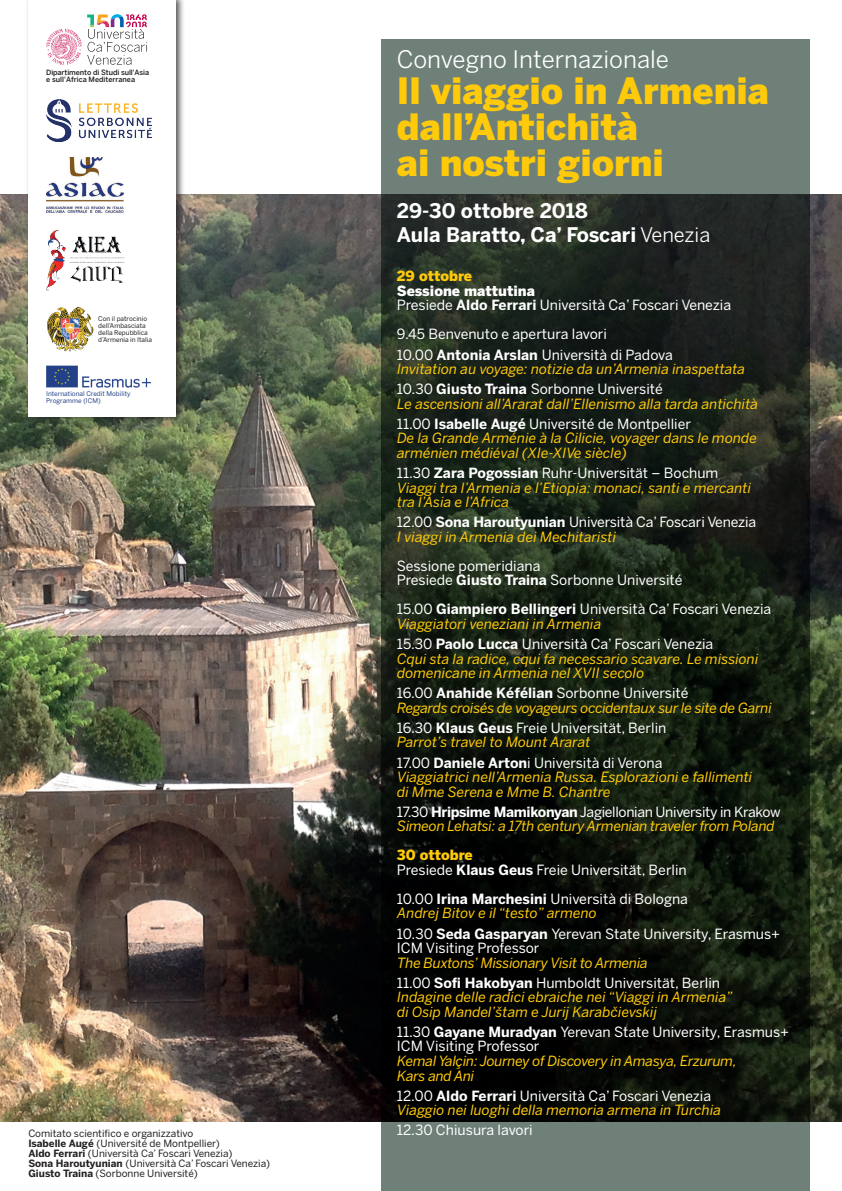
<style>
.page{position:relative;width:842px;height:1191px;background:#fff}
.page>*{position:absolute;margin:0;border:0;box-sizing:border-box;transform-origin:0 0}
.t1{font:900 36px/36px "Benton Sans";color:#feca0a}
.t2{font:24px "Benton Sans";color:#fff}
.t3{font:700 20px/24px "Benton Sans";color:#fff}
.t4{font:italic 14px/14.5px "Benton Sans";color:#feca0a}
.t5{font:14px/14.5px "Benton Sans";color:#fff}
.t6{font:italic 14px/14.5px "Benton Sans";letter-spacing:-.02em;color:#feca0a}
.t7{font:900 14px "Benton Sans";color:#feca0a}
.t8{font:10px/10px "Benton Sans";color:#231f20}
.t9{font:500 7.2px/7.2px "Benton Sans";letter-spacing:-.01em;color:#231f20}
.t10{font:6.5px/7px "Benton Sans";color:#231f20}
.t11{font:6.5px/7px "Benton Sans";color:#234188}
.s1{font-weight:700}
.s2{font-weight:400}
.s3{font-weight:900}
.s4{font-style:normal;color:#fff}
.s5{font-weight:700;font-style:normal;color:#fff}
.s6{font-style:italic;color:#feca0a}
.s7{font-weight:900;color:#feca0a}
</style>
<div class="page">
<img style="left:0;top:194px;width:842px;height:927px">
<div style="left:25px;top:0;width:160px;height:423px;background:#231f20;opacity:.75"></div>
<div style="left:28px;top:0;width:148px;height:417px;background:#fff"></div>
<svg style="left:381px;top:40px;width:428px;height:1151px;background:#252e26"></svg>
<img style="left:47px;top:158px;width:76px;height:55px">
<img style="left:46px;top:231px;width:79px;height:59px">
<img style="left:46px;top:100px;width:105px;height:42px">
<svg style="left:46px;top:14px;width:101px;height:51px"></svg>
<img style="left:46px;top:365px;width:105px;height:23px">
<img style="left:47px;top:307px;width:46px;height:44px">
<p class="t9" style="left:46px;top:68px;width:105px">Dipartimento di Studi sull'Asia e sull'Africa Mediterranea</p>
<p class="t10" style="left:98px;top:315px;width:55px">Con il patrocinio dell’Ambasciata della Repubblica d’Armenia in Italia</p>
<p class="t11" style="left:46px;top:390px;width:86px">International Credit Mobility<br>Programme (ICM)</p>
<p class="t8" style="left:28px;top:1127px;width:243px">Comitato scientifico e organizzativo<br><span class="s1">Isabelle Augé</span> (Université de Montpellier)<br><span class="s1">Aldo Ferrari</span> (Università Ca’ Foscari Venezia)<br><span class="s1">Sona Haroutyunian</span> (Università Ca’ Foscari Venezia)<br><span class="s1">Giusto Traina</span> (Sorbonne Université)</p>
<h2 class="t2" style="left:397px;top:45px;width:274px">Convegno Internazionale</h2>
<h1 class="t1" style="left:397px;top:72px;width:374px">Il viaggio in Armenia dall’Antichità<br>ai nostri giorni</h1>
<h3 class="t3" style="left:397px;top:198px;width:315px">29-30 ottobre 2018<br>Aula Baratto, Ca’ Foscari <span class="s2">Venezia</span></h3>
<p class="t7" style="left:397px;top:268px;width:77px">29 ottobre</p>
<p class="t5" style="left:397px;top:283px;width:336px"><span class="s3">Sessione mattutina<br></span>Presiede <span class="s1">Aldo Ferrari</span> Università Ca’ Foscari Venezia</p>
<p class="t5" style="left:397px;top:324px;width:277px;line-height:20.2px">9.45 Benvenuto e apertura lavori<br>10.00 <span class="s1">Antonia Arslan</span> Università di Padova</p>
<p class="t4" style="left:397px;top:359px;width:350px;line-height:20.2px">Invitation au voyage: notizie da un’Armenia inaspettata<br><span class="s4">10.30</span> <span class="s5">Giusto Traina</span> <span class="s4">Sorbonne Université</span></p>
<p class="t4" style="left:397px;top:393px;width:362px;line-height:20.2px">Le ascensioni all’Ararat dall’Ellenismo alla tarda antichità<br><span class="s4">11.00</span> <span class="s5">Isabelle Augé</span> <span class="s4">Université de Montpellier</span></p>
<p class="t4" style="left:397px;top:431px;width:361px">De la Grande Arménie à la Cilicie, voyager dans le monde arménien médiéval (XIe-XIVe siècle)</p>
<p class="t4" style="left:397px;top:465px;width:355px"><span class="s4">11.30</span> <span class="s5">Zara Pogossian</span> <span class="s4">Ruhr-Universität – Bochum<br></span>Viaggi tra l’Armenia e l’Etiopia: monaci, santi e mercanti tra l’Asia e l’Africa</p>
<p class="t5" style="left:397px;top:515px;width:361px">12.00 <span class="s1">Sona Haroutyunian</span> Università Ca’ Foscari Venezia<br><span class="s6">I viaggi in Armenia dei Mechitaristi</span></p>
<p class="t5" style="left:397px;top:558px;width:287px">Sessione pomeridiana<br>Presiede <span class="s1">Giusto Traina</span> Sorbonne Université</p>
<p class="t5" style="left:397px;top:602px;width:376px">15.00 <span class="s1">Giampiero Bellingeri</span> Università Ca’ Foscari Venezia<br><span class="s6">Viaggiatori veneziani in Armenia</span></p>
<p class="t4" style="left:397px;top:636px;width:363px"><span class="s4">15.30</span> <span class="s5">Paolo Lucca</span> <span class="s4">Università Ca’ Foscari Venezia<br></span>Cqui sta la radice, cqui fa necessario scavare. Le missioni domenicane in Armenia nel XVII secolo</p>
<p class="t6" style="left:397px;top:686px;width:376px"><span class="s4">16.00</span> <span class="s5">Anahide Kéfélian</span> <span class="s4">Sorbonne Université<br></span>Regards croisés de voyageurs occidentaux sur le site de Garni</p>
<p class="t5" style="left:397px;top:720px;width:271px">16.30 <span class="s1">Klaus Geus</span> Freie Universität, Berlin<br><span class="s6">Parrot’s travel to Mount Ararat</span></p>
<p class="t4" style="left:397px;top:755px;width:357px"><span class="s4">17.00</span> <span class="s5">Daniele Arton</span><span class="s4">i Università di Verona<br></span>Viaggiatrici nell’Armenia Russa. Esplorazioni e fallimenti di Mme Serena e Mme B. Chantre</p>
<p class="t6" style="left:397px;top:804px;width:385px"><span class="s4">17.30</span> <span class="s5">Hripsime Mamikonyan</span> <span class="s4">Jagiellonian University in Krakow<br></span>Simeon Lehatsi: a 17th century Armenian traveler from Poland</p>
<p class="t5" style="left:397px;top:848px;width:291px"><span class="s7">30 ottobre<br></span>Presiede <span class="s1">Klaus Geus</span> Freie Universität, Berlin</p>
<p class="t4" style="left:397px;top:891px;width:293px"><span class="s4">10.00</span> <span class="s5">Irina Marchesini</span> <span class="s4">Università di Bologna<br></span>Andrej Bitov e il “testo” armeno</p>
<p class="t5" style="left:397px;top:926px;width:385px">10.30 <span class="s1">Seda Gasparyan</span> Yerevan State University, Erasmus+<br>ICM Visiting Professor</p>
<p class="t6" style="left:397px;top:952px;width:325px;line-height:20.2px">The Buxtons’ Missionary Visit to Armenia<br><span class="s4">11.00</span> <span class="s5">Sofi Hakobyan</span> <span class="s4">Humboldt Universität, Berlin</span></p>
<p class="t4" style="left:397px;top:989px;width:337px">Indagine delle radici ebraiche nei “Viaggi in Armenia” di Osip Mandel’štam e Jurij Karabcˇievskij</p>
<p class="t5" style="left:397px;top:1024px;width:394px">11.30 <span class="s1">Gayane Muradyan</span> Yerevan State University, Erasmus+<br>ICM Visiting Professor</p>
<p class="t6" style="left:397px;top:1053px;width:341px">Kemal Yalçin: Journey of Discovery in Amasya, Erzurum,<br>Kars and Ani</p>
<p class="t4" style="left:397px;top:1088px;width:325px"><span class="s4">12.00</span> <span class="s5">Aldo Ferrari</span> <span class="s4">Università Ca’ Foscari Venezia<br></span>Viaggio nei luoghi della memoria armena in Turchia</p>
<p class="t5" style="left:397px;top:1122px;width:137px">12.30 Chiusura lavori</p>
</div>
